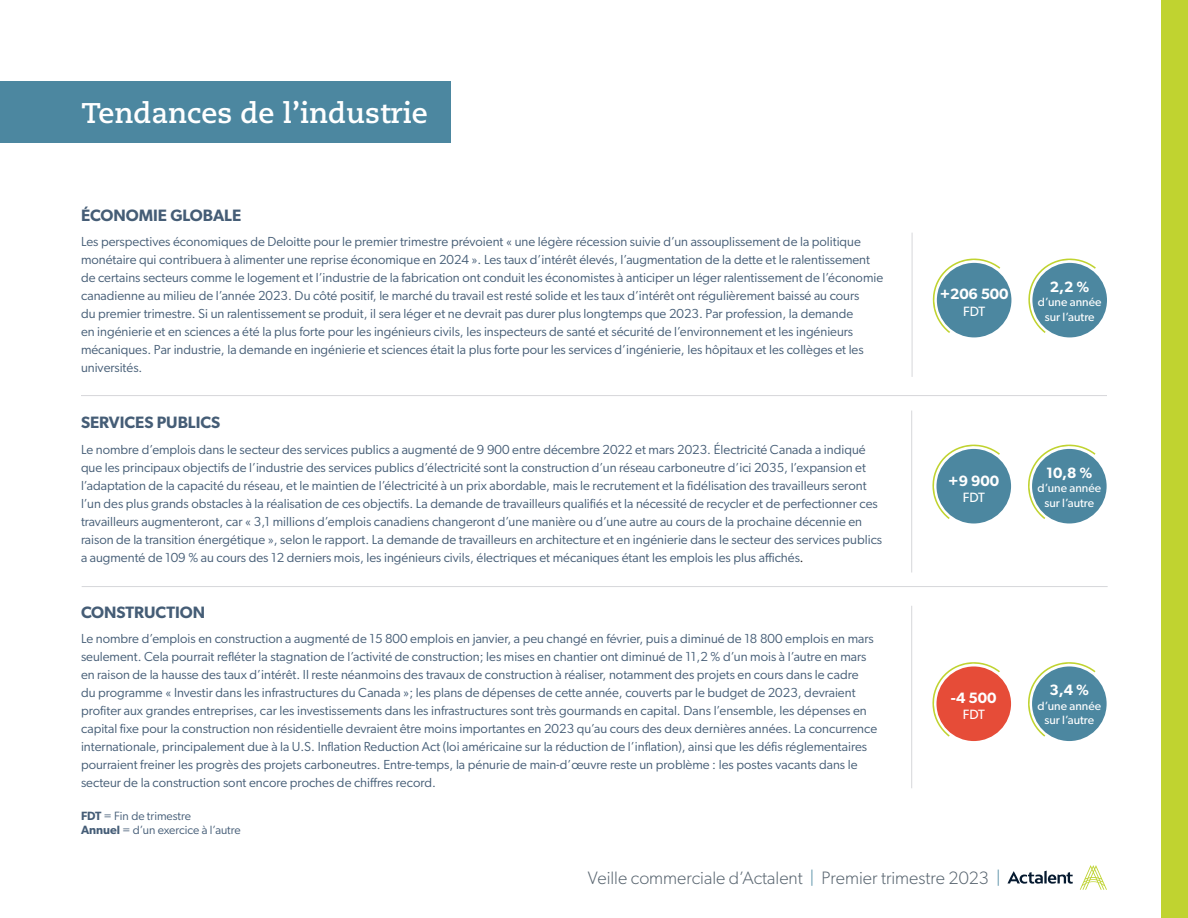
<style>
.page{position:relative;width:1188px;height:918px;background:#fff}
.page>*{position:absolute;margin:0;border:0;box-sizing:border-box;transform-origin:0 0}
.t1{font:700 28.5px "Caecilia LT Pro 75";color:#fff}
.t2{font:300 18px "Gibson";color:#5a6671}
.t3{font:600 16.5px "Gibson";color:#455d76}
.t4{font:600 15px "Gibson";color:#fff}
.t5{font:13.5px "Gibson";letter-spacing:-.02em;color:#fff}
.t6{font:13.2px/18px "Gibson";color:#455d76}
.t7{font:12px/14.4px "Gibson";color:#fff;text-align:center}
.t8{font:12px "Gibson";color:#455d77}
.s1{font-family:"Minion Pro";color:#231f20}
.s2{font-weight:600}
.s3{color:#4b87a0}
</style>
<div class="page">
<svg style="left:1007px;top:871px;width:66px;height:13px"></svg>
<svg style="left:1080px;top:865px;width:27px;height:25px"></svg>
<div style="left:0;top:81px;width:450px;height:61px;background:#4c87a0"></div>
<div style="left:1161px;top:0;width:27px;height:917px;background:#c0d330"></div>
<hr style="left:912px;top:233px;width:1px;height:144px;background:#d6d7da">
<div style="left:937px;top:263px;width:74px;height:74px;background:#4c87a0;border-radius:50%"></div>
<svg style="left:932px;top:258px;width:68px;height:75px"></svg>
<div style="left:1032px;top:263px;width:75px;height:74px;background:#4c87a0;border-radius:50%"></div>
<svg style="left:1028px;top:258px;width:68px;height:75px"></svg>
<hr style="left:911px;top:411px;width:1px;height:162px;background:#d6d7da">
<div style="left:936px;top:449px;width:75px;height:75px;background:#4c87a0;border-radius:50%"></div>
<svg style="left:932px;top:444px;width:68px;height:75px"></svg>
<div style="left:1032px;top:449px;width:75px;height:74px;background:#4c87a0;border-radius:50%"></div>
<svg style="left:1028px;top:444px;width:67px;height:75px"></svg>
<hr style="left:911px;top:606px;width:1px;height:182px;background:#d6d7da">
<div style="left:936px;top:666px;width:75px;height:75px;background:#e64c38;border-radius:50%"></div>
<svg style="left:932px;top:662px;width:68px;height:75px"></svg>
<div style="left:1032px;top:666px;width:75px;height:75px;background:#4c87a0;border-radius:50%"></div>
<svg style="left:1028px;top:662px;width:67px;height:75px"></svg>
<hr style="left:81px;top:395px;width:1026px;height:1px;background:#d6d7da">
<hr style="left:82px;top:586px;width:1026px;height:1px;background:#d6d7da">
<p class="t1" style="left:82px;top:93px;width:347px">Tendances de l’industrie</p>
<p class="t3" style="left:81px;top:205px;width:162px">ÉCONOMIE GLOBALE</p>
<p class="t6" style="left:81px;top:233px;width:804px">Les perspectives économiques de Deloitte pour le premier trimestre prévoient « une légère récession suivie d’un assouplissement de la politique monétaire qui contribuera à alimenter une reprise économique en 2024 ». Les taux d’intérêt élevés, l’augmentation de la dette et le ralentissement de certains secteurs comme le logement et l’industrie de la fabrication ont conduit les économistes à anticiper un léger ralentissement de l’économie canadienne au milieu de l’année 2023. Du côté positif, le marché du travail est resté solide et les taux d’intérêt ont régulièrement baissé au cours<br>du premier trimestre. Si un ralentissement se produit, il sera léger et ne devrait pas durer plus longtemps que 2023. Par profession, la demande<br>en ingénierie et en sciences a été la plus forte pour les ingénieurs civils, les inspecteurs de santé et sécurité de l’environnement et les ingénieurs mécaniques. Par industrie, la demande en ingénierie et sciences était la plus forte pour les services d’ingénierie, les hôpitaux et les collèges et les universités.</p>
<p class="t3" style="left:81px;top:413px;width:141px">SERVICES PUBLICS</p>
<p class="t6" style="left:81px;top:440px;width:803px">Le nombre d’emplois dans le secteur des services publics a augmenté de 9 900 entre décembre 2022 et mars 2023. Électricité Canada a indiqué que les principaux objectifs de l’industrie des services publics d’électricité sont la construction d’un réseau carboneutre d’ici 2035, l’expansion et l’adaptation de la capacité du réseau, et le maintien de l’électricité à un prix abordable, mais le recrutement et la fidélisation des travailleurs seront l’un des plus grands obstacles à la réalisation de ces objectifs. La demande de travailleurs qualifiés et la nécessité de recycler et de perfectionner ces travailleurs augmenteront, car « 3,1 millions d’emplois canadiens changeront d’une manière ou d’une autre au cours de la prochaine décennie en raison de la transition énergétique », selon le rapport. La demande de travailleurs en architecture et en ingénierie dans le secteur des services publics a augmenté de 109 % au cours des 12 derniers mois, les ingénieurs civils, électriques et mécaniques étant les emplois les plus affichés<span class="s1">.</span></p>
<p class="t3" style="left:81px;top:602px;width:126px">CONSTRUCTION</p>
<p class="t6" style="left:81px;top:629px;width:798px">Le nombre d’emplois en construction a augmenté de 15 800 emplois en janvier, a peu changé en février, puis a diminué de 18 800 emplois en mars seulement. Cela pourrait refléter la stagnation de l’activité de construction; les mises en chantier ont diminué de 11,2 % d’un mois à l’autre en mars en raison de la hausse des taux d’intérêt. Il reste néanmoins des travaux de construction à réaliser, notamment des projets en cours dans le cadre<br>du programme « Investir dans les infrastructures du Canada »; les plans de dépenses de cette année, couverts par le budget de 2023, devraient profiter aux grandes entreprises, car les investissements dans les infrastructures sont très gourmands en capital. Dans l’ensemble, les dépenses en capital fixe pour la construction non résidentielle devraient être moins importantes en 2023 qu’au cours des deux dernières années. La concurrence internationale, principalement due à la U.S. Inflation Reduction Act (loi américaine sur la réduction de l’inflation), ainsi que les défis réglementaires pourraient freiner les progrès des projets carboneutres. Entre-temps, la pénurie de main-d’œuvre reste un problème : les postes vacants dans le secteur de la construction sont encore proches de chiffres record.</p>
<p class="t8" style="left:81px;top:808px;width:112px"><span class="s2">FDT</span> = Fin de trimestre</p>
<p class="t8" style="left:81px;top:823px;width:161px"><span class="s2">Annuel</span> = d’un exercice à l’autre</p>
<p class="t4" style="left:940px;top:285px;width:70px">+206 500</p>
<p class="t5" style="left:963px;top:303px;width:24px">FDT</p>
<p class="t4" style="left:948px;top:471px;width:53px">+9 900</p>
<p class="t5" style="left:963px;top:489px;width:24px">FDT</p>
<p class="t4" style="left:951px;top:689px;width:47px">-4 500</p>
<p class="t5" style="left:963px;top:707px;width:24px">FDT</p>
<h2 class="t2" style="left:588px;top:867px;width:414px">Veille commerciale d’Actalent <span class="s3">|</span> Premier trimestre 2023 <span class="s3">|</span></h2>
<p class="t4" style="left:1050px;top:278px;width:41px">2,2 %</p>
<p class="t7" style="left:1038px;top:295px;width:65px">d’une année sur l’autre</p>
<p class="t4" style="left:1046px;top:464px;width:48px">10,8 %</p>
<p class="t7" style="left:1038px;top:481px;width:65px">d’une année sur l’autre</p>
<p class="t4" style="left:1050px;top:681px;width:41px">3,4 %</p>
<p class="t7" style="left:1038px;top:698px;width:65px">d’une année sur l’autre</p>
</div>
